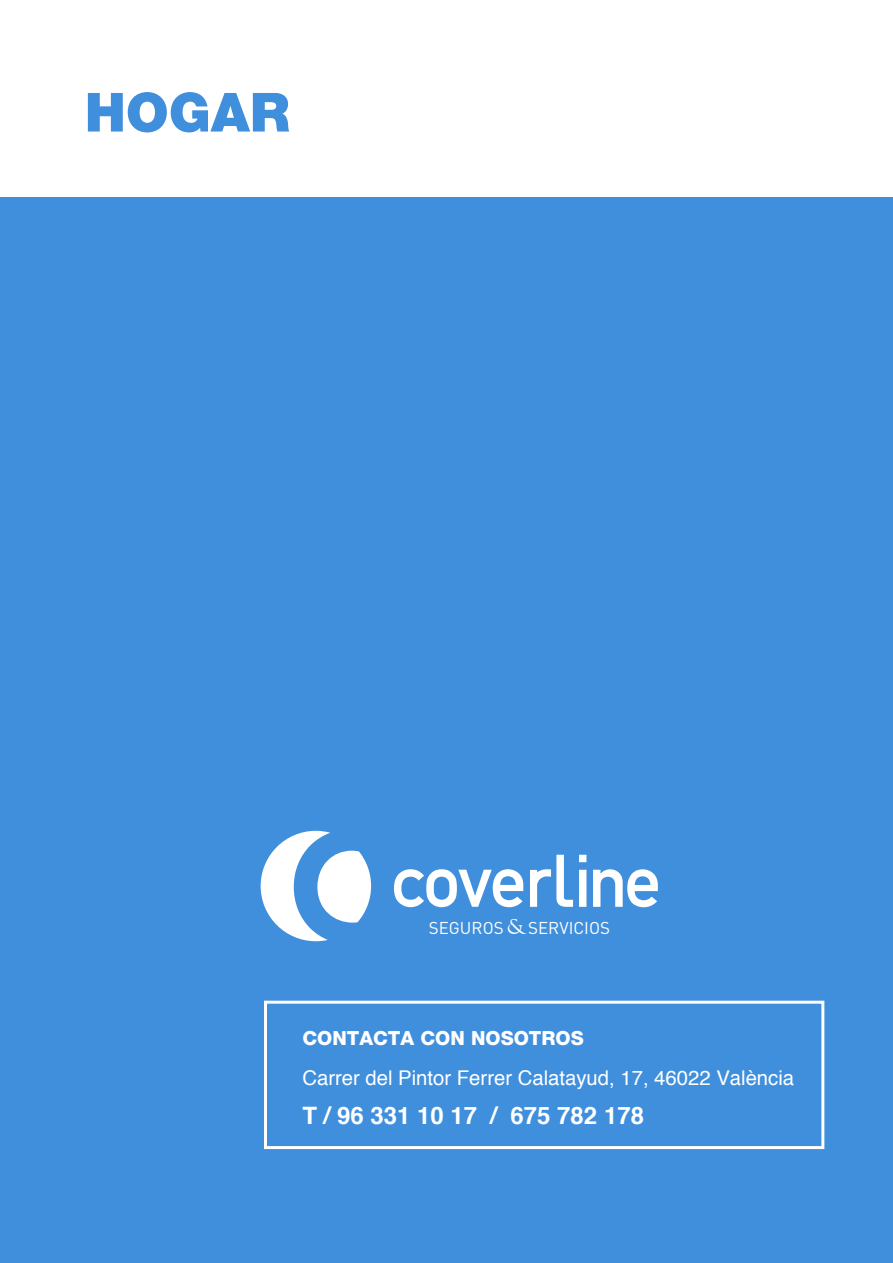
<style>
.page{position:relative;width:893px;height:1263px;background:#fff}
.page>*{position:absolute;margin:0;border:0;box-sizing:border-box;transform-origin:0 0}
.t1{font:900 54px "Helvetica Neue";color:#408fdc}
.t2{font:700 24px "Helvetica";color:#fff}
.t3{font:20.25px "Helvetica";color:#fff}
.t4{font:800 19.5px "Helvetica Neue LT Std";color:#fff}
.t5{font:16.95px "DIN";color:#fff}
.s1{font-family:"Goudy Old Style T";font-size:22.5px}
</style>
<div class="page">
<div style="left:0;top:198px;width:893px;height:1065px;background:#408fdc"></div>
<svg style="left:261px;top:831px;width:110px;height:110px"></svg>
<svg style="left:394px;top:869px;width:129px;height:38px"></svg>
<svg style="left:579px;top:855px;width:7px;height:52px"></svg>
<svg style="left:593px;top:869px;width:65px;height:38px"></svg>
<svg style="left:530px;top:855px;width:43px;height:52px"></svg>
<div style="left:264px;top:1001px;width:560px;height:148px;border:3px solid #fff"></div>
<h1 class="t1" style="left:85px;top:80px;width:206px">HOGAR</h1>
<p class="t5" style="left:429px;top:917px;width:183px">SEGUROS <span class="s1">&amp;</span>SERVICIOS</p>
<p class="t4" style="left:302px;top:1026px;width:283px">CONTACTA CON NOSOTROS</p>
<p class="t3" style="left:302px;top:1062px;width:493px">Carrer del Pintor Ferrer Calatayud, 17, 46022 València</p>
<p class="t2" style="left:302px;top:1096px;width:343px">T / 96 331 10 17 / 675 782 178</p>
</div>
